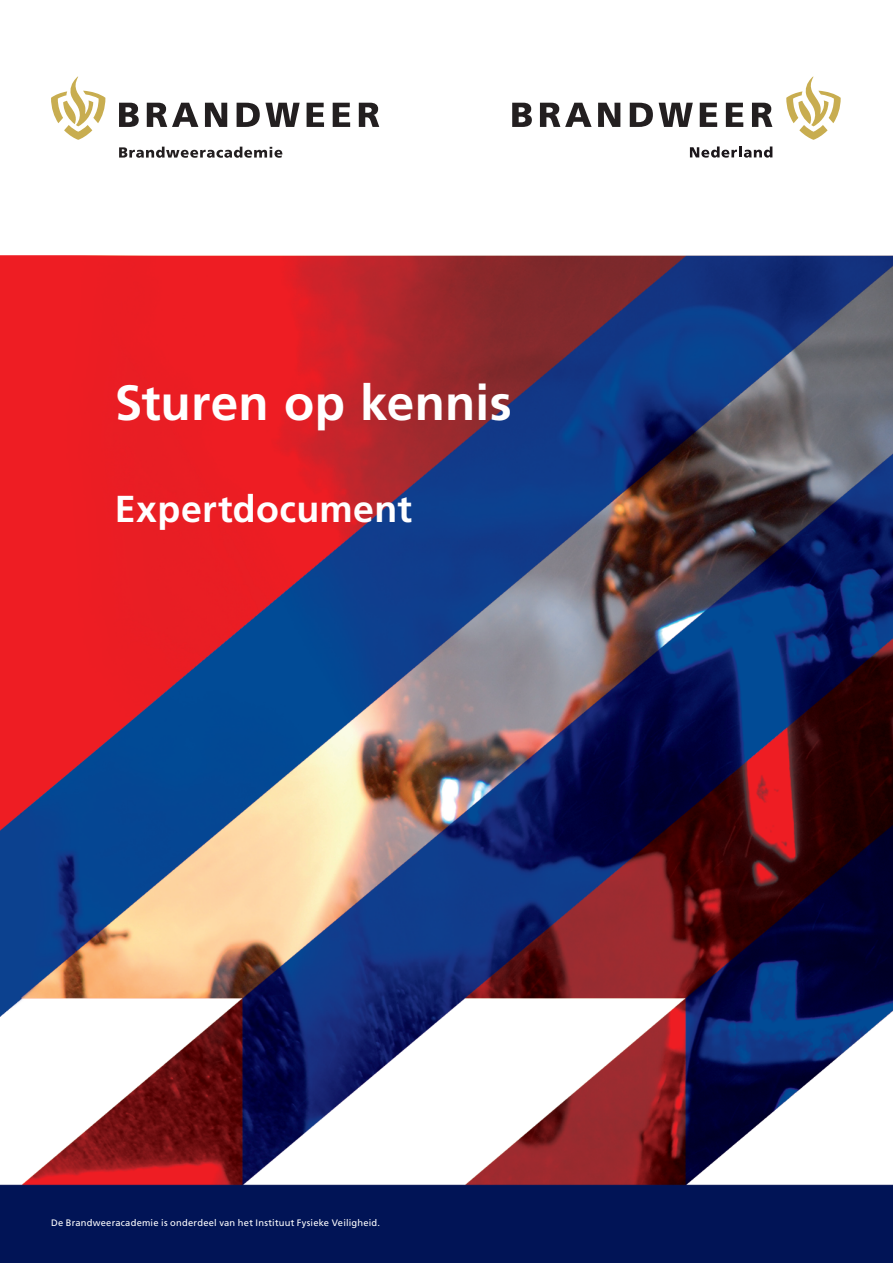
<style>
.page{position:relative;width:893px;height:1263px;background:#fff}
.page>*{position:absolute;margin:0;border:0;box-sizing:border-box;transform-origin:0 0}
.t1{font:700 49.5px "Frutiger LT Std";letter-spacing:.005em;color:#fff}
.t2{font:700 37.5px "Frutiger LT Std";letter-spacing:.01em;color:#fff}
.t3{font:9.3px "Frutiger LT Std";letter-spacing:.02em;color:#fff}
</style>
<div class="page">
<img style="left:0;top:255px;width:893px;height:1008px">
<svg style="left:690px;top:146px;width:82px;height:12px"></svg>
<svg style="left:786px;top:77px;width:55px;height:63px"></svg>
<svg style="left:512px;top:103px;width:20px;height:24px"></svg>
<svg style="left:540px;top:103px;width:52px;height:24px"></svg>
<svg style="left:598px;top:103px;width:22px;height:24px"></svg>
<svg style="left:630px;top:103px;width:23px;height:24px"></svg>
<svg style="left:659px;top:103px;width:34px;height:24px"></svg>
<svg style="left:700px;top:103px;width:17px;height:24px"></svg>
<svg style="left:726px;top:103px;width:17px;height:24px"></svg>
<svg style="left:752px;top:103px;width:20px;height:24px"></svg>
<svg style="left:119px;top:103px;width:20px;height:24px"></svg>
<svg style="left:147px;top:103px;width:51px;height:24px"></svg>
<svg style="left:205px;top:103px;width:22px;height:24px"></svg>
<svg style="left:237px;top:103px;width:63px;height:24px"></svg>
<svg style="left:307px;top:103px;width:17px;height:24px"></svg>
<svg style="left:333px;top:103px;width:17px;height:24px"></svg>
<svg style="left:359px;top:103px;width:20px;height:24px"></svg>
<svg style="left:51px;top:77px;width:54px;height:63px"></svg>
<svg style="left:119px;top:147px;width:163px;height:11px"></svg>
<h1 class="t1" style="left:115px;top:374px;width:398px">Sturen op kennis</h1>
<h2 class="t2" style="left:115px;top:487px;width:299px">Expertdocument</h2>
<p class="t3" style="left:51px;top:1218px;width:331px">De Brandweeracademie is onderdeel van het Instituut Fysieke Veiligheid.</p>
</div>
